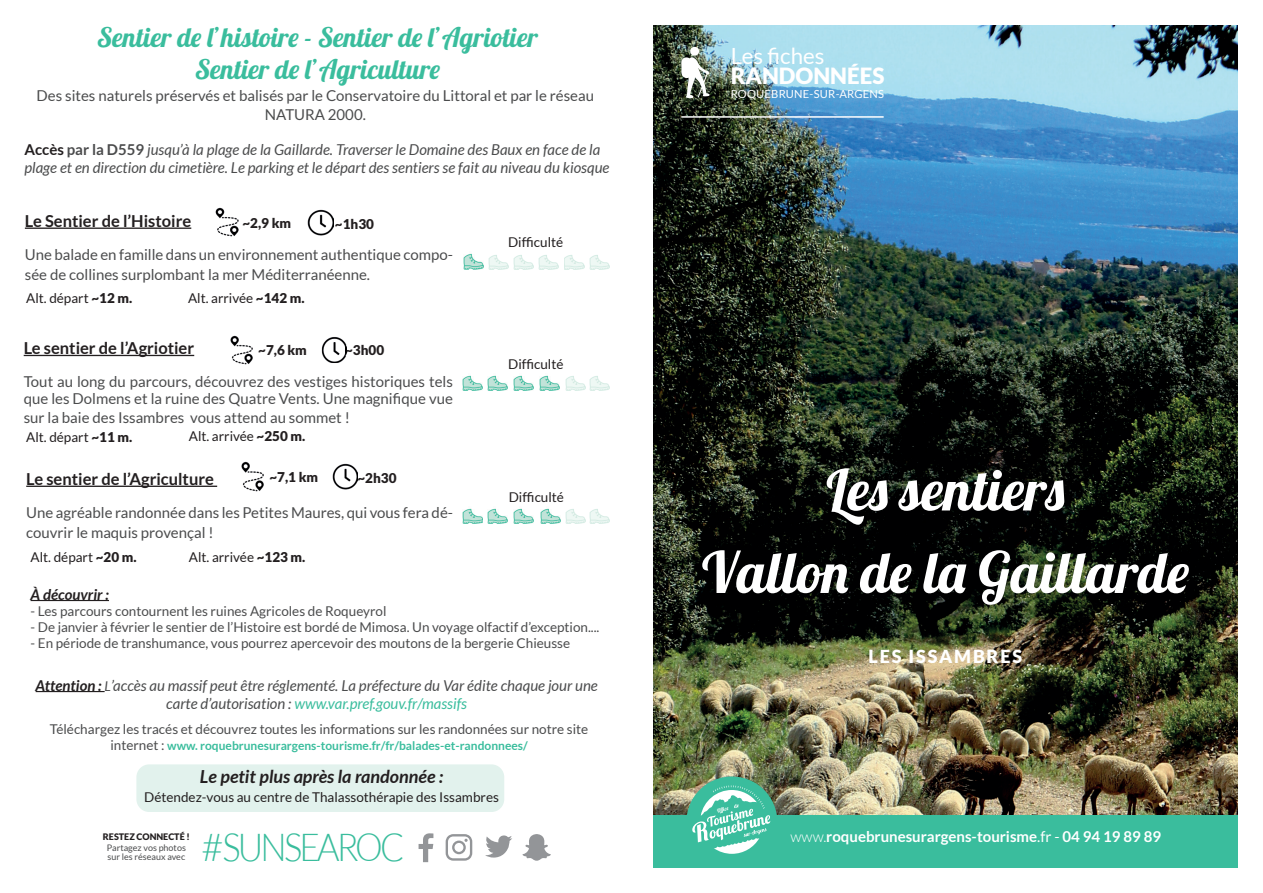
<style>
.page{position:relative;width:1263px;height:893px;background:#fff}
.page>*{position:absolute;margin:0;border:0;box-sizing:border-box;transform-origin:0 0}
.t1{font:57px/82.5px "Lobster 1.4";letter-spacing:.02em;color:#fff;text-align:center}
.t2{font:300 38.55px "Lato";letter-spacing:-.08em;color:#3abd9d}
.t3{font:27px/32.4px "Lobster 1.4";color:#3abd9d;text-align:center}
.t4{font:900 22.35px "Lato";color:#fff}
.t5{font:22.35px "Lato";color:#fff}
.t6{font:italic 700 18px "Lato";color:#231f20}
.t7{font:900 18px "Lato";letter-spacing:.1em;color:#fff}
.t8{font:700 16.5px "Lato";color:#231f20}
.t9{font:15px/19.5px "Lato";color:#4b4c4d}
.t10{font:italic 15px/18px "Lato";color:#4b4c4d;text-align:center}
.t11{font:700 15px "Lato";color:#fff}
.t12{font:italic 700 15px "Lato";color:#231f20}
.t13{font:13.5px "Lato";color:#4b4c4d}
.t14{font:13.5px "Lato";color:#231f20}
.t15{font:900 13.5px "Lato";color:#231f20}
.t16{font:700 12px "Lato";color:#3abd9d}
.t17{font:11.1px "Lato";letter-spacing:.02em;color:#fff}
.t18{font:9px/9px "Lato";color:#4b4c4d}
.t19{font:900 9px "Lato";color:#231f20}
.s1{font-weight:700;font-style:normal;color:#231f20}
.s2{font-weight:700;font-style:normal}
.s3{font-weight:900}
.s4{font-weight:700;color:#231f20}
.s5{font-size:13.5px}
.s6{color:#3abd9d}
.s7{font-weight:400;font-size:13.5px;color:#4b4c4d}
.s8{font-weight:300}
.s9{font-weight:400}
</style>
<div class="page">
<div style="left:136px;top:764px;width:368px;height:48px;background:#e2f2ed;border-radius:13px"></div>
<img style="left:653px;top:26px;width:584px;height:789px">
<div style="left:653px;top:815px;width:584px;height:52px;background:#3abd9d"></div>
<div style="left:686px;top:776px;width:91px;height:91px;background:#3abd9d;border-radius:50%"></div>
<svg style="left:691px;top:785px;width:79px;height:69px"></svg>
<hr style="left:681px;top:116px;width:203px;height:2px;background:#fff">
<svg style="left:681px;top:46px;width:29px;height:52px"></svg>
<hr style="left:25px;top:228px;width:166px;height:1px;background:#231f20">
<svg style="left:419px;top:833px;width:14px;height:29px"></svg>
<svg style="left:446px;top:834px;width:26px;height:27px"></svg>
<svg style="left:522px;top:834px;width:29px;height:27px"></svg>
<svg style="left:485px;top:835px;width:27px;height:23px"></svg>
<img style="left:215px;top:207px;width:24px;height:30px">
<img style="left:308px;top:209px;width:25px;height:27px">
<img style="left:463px;top:253px;width:20px;height:17px">
<img style="left:564px;top:255px;width:20px;height:15px">
<img style="left:488px;top:255px;width:20px;height:15px">
<img style="left:513px;top:255px;width:20px;height:15px">
<hr style="left:36px;top:691px;width:69px;height:1px;background:#231f20">
<img style="left:589px;top:255px;width:20px;height:15px">
<img style="left:538px;top:255px;width:20px;height:15px">
<hr style="left:24px;top:355px;width:170px;height:1px;background:#231f20">
<hr style="left:31px;top:600px;width:78px;height:1px;background:#231f20">
<img style="left:462px;top:375px;width:20px;height:16px">
<img style="left:230px;top:335px;width:23px;height:30px">
<img style="left:322px;top:337px;width:25px;height:26px">
<img style="left:565px;top:376px;width:20px;height:15px">
<img style="left:589px;top:376px;width:20px;height:15px">
<img style="left:487px;top:375px;width:20px;height:16px">
<img style="left:513px;top:375px;width:20px;height:16px">
<img style="left:539px;top:375px;width:20px;height:16px">
<img style="left:241px;top:461px;width:23px;height:30px">
<img style="left:332px;top:463px;width:26px;height:26px">
<hr style="left:26px;top:486px;width:191px;height:1px;background:#231f20">
<img style="left:463px;top:508px;width:20px;height:16px">
<img style="left:566px;top:509px;width:20px;height:15px">
<img style="left:590px;top:509px;width:20px;height:15px">
<img style="left:488px;top:508px;width:20px;height:16px">
<img style="left:514px;top:508px;width:20px;height:16px">
<img style="left:540px;top:508px;width:20px;height:16px">
<h3 class="t3" style="left:97px;top:20px;width:442px">Sentier de l’histoire - Sentier de l’Agriotier<br>Sentier de l’Agriculture</h3>
<p class="t9" style="left:37px;top:85px;width:559px;text-align:center">Des sites naturels préservés et balisés par le Conservatoire du Littoral et par le réseau<br>NATURA 2000.</p>
<p class="t10" style="left:24px;top:141px;width:587px;text-align:left"><span class="s1">Accès</span> <span class="s2">par la D559</span> jusqu’à la plage de la Gaillarde. Traverser le Domaine des Baux en face de la plage et en direction du cimetière. Le parking et le départ des sentiers se fait au niveau du kiosque</p>
<p class="t8" style="left:25px;top:212px;width:168px">Le Sentier de l’Histoire</p>
<p class="t9" style="left:25px;top:245px;width:429px">Une balade en famille dans un environnement authentique compo&shy;sée de collines surplombant la mer Méditerranéenne.</p>
<p class="t15" style="left:242px;top:215px;width:50px">~2,9 km</p>
<p class="t15" style="left:335px;top:216px;width:41px">~1h30</p>
<p class="t14" style="left:26px;top:290px;width:108px">Alt. départ <span class="s3">~12 m.</span></p>
<p class="t14" style="left:188px;top:290px;width:118px">Alt. arrivée <span class="s3">~142 m.</span></p>
<p class="t8" style="left:24px;top:339px;width:172px">Le sentier de l’Agriotier</p>
<p class="t9" style="left:24px;top:374px;width:431px;line-height:16.5px">Tout au long du parcours, découvrez des vestiges historiques tels que les Dolmens et la ruine des Quatre Vents. Une magnifique vue</p>
<p class="t9" style="left:24px;top:408px;width:328px">sur la baie des Issambres vous attend au sommet !</p>
<p class="t15" style="left:258px;top:342px;width:50px">~7,6 km</p>
<p class="t15" style="left:345px;top:342px;width:41px">~3h00</p>
<p class="t14" style="left:26px;top:429px;width:108px">Alt. départ <span class="s3">~11 m.</span></p>
<p class="t14" style="left:189px;top:428px;width:118px">Alt. arrivée <span class="s3">~250 m.</span></p>
<p class="t15" style="left:269px;top:469px;width:50px">~7,1 km</p>
<p class="t15" style="left:357px;top:470px;width:41px">~2h30</p>
<p class="t8" style="left:26px;top:470px;width:189px">Le sentier de l’Agriculture</p>
<p class="t9" style="left:26px;top:503px;width:428px">Une agréable randonnée dans les Petites Maures, qui vous fera dé&shy;couvrir le maquis provençal !</p>
<p class="t14" style="left:31px;top:549px;width:108px">Alt. départ <span class="s3">~20 m.</span></p>
<p class="t14" style="left:189px;top:549px;width:118px">Alt. arrivée <span class="s3">~123 m.</span></p>
<p class="t14" style="left:508px;top:235px;width:57px">Difficulté</p>
<p class="t14" style="left:508px;top:357px;width:57px">Difficulté</p>
<p class="t14" style="left:509px;top:489px;width:57px">Difficulté</p>
<p class="t12" style="left:31px;top:585px;width:80px">À découvrir :</p>
<p class="t13" style="left:31px;top:603px;width:357px">- Les parcours contournent les ruines Agricoles de Roqueyrol</p>
<p class="t13" style="left:31px;top:620px;width:570px">- De janvier à février le sentier de l’Histoire est bordé de Mimosa. Un voyage olfactif d’exception....</p>
<p class="t13" style="left:31px;top:636px;width:541px">- En période de transhumance, vous pourrez apercevoir des moutons de la bergerie Chieusse</p>
<p class="t10" style="left:36px;top:677px;width:564px"><span class="s4">Attention :</span> <span class="s5">L</span>’accès au massif peut être réglementé. La préfecture du Var édite chaque jour une carte d’autorisation : <span class="s6">www.var.pref.gouv.fr/massifs</span></p>
<p class="t13" style="left:50px;top:722px;width:540px">Téléchargez les tracés et découvrez toutes les informations sur les randonnées sur notre site</p>
<p class="t16" style="left:110px;top:739px;width:419px"><span class="s7">internet :</span> www. roquebrunesurargens-tourisme.fr/fr/balades-et-randonnees/</p>
<p class="t6" style="left:200px;top:766px;width:245px">Le petit plus après la randonnée :</p>
<p class="t14" style="left:144px;top:790px;width:356px">Détendez-vous au centre de Thalassothérapie des Issambres</p>
<h2 class="t2" style="left:201px;top:827px;width:205px">#SUNSEAROC</h2>
<p class="t19" style="left:103px;top:831px;width:88px">RESTEZ CONNECTÉ !</p>
<p class="t18" style="left:107px;top:843px;width:80px">Partagez vos photos sur les réseaux avec</p>
<h3 class="t5" style="left:731px;top:43px;width:95px">Les fiches</h3>
<h3 class="t4" style="left:731px;top:63px;width:155px">RANDONNÉES</h3>
<p class="t17" style="left:731px;top:88px;width:155px">ROQUEBRUNE-SUR-ARGENS</p>
<h1 class="t1" style="left:702px;top:448px;width:488px">Les sentiers<br>Vallon de la Gaillarde</h1>
<p class="t7" style="left:869px;top:646px;width:155px">LES ISSAMBRES</p>
<p class="t11" style="left:790px;top:828px;width:372px"><span class="s8">www.</span>roquebrunesurargens-tourisme<span class="s9">.fr -</span> 04 94 19 89 89</p>
</div>
